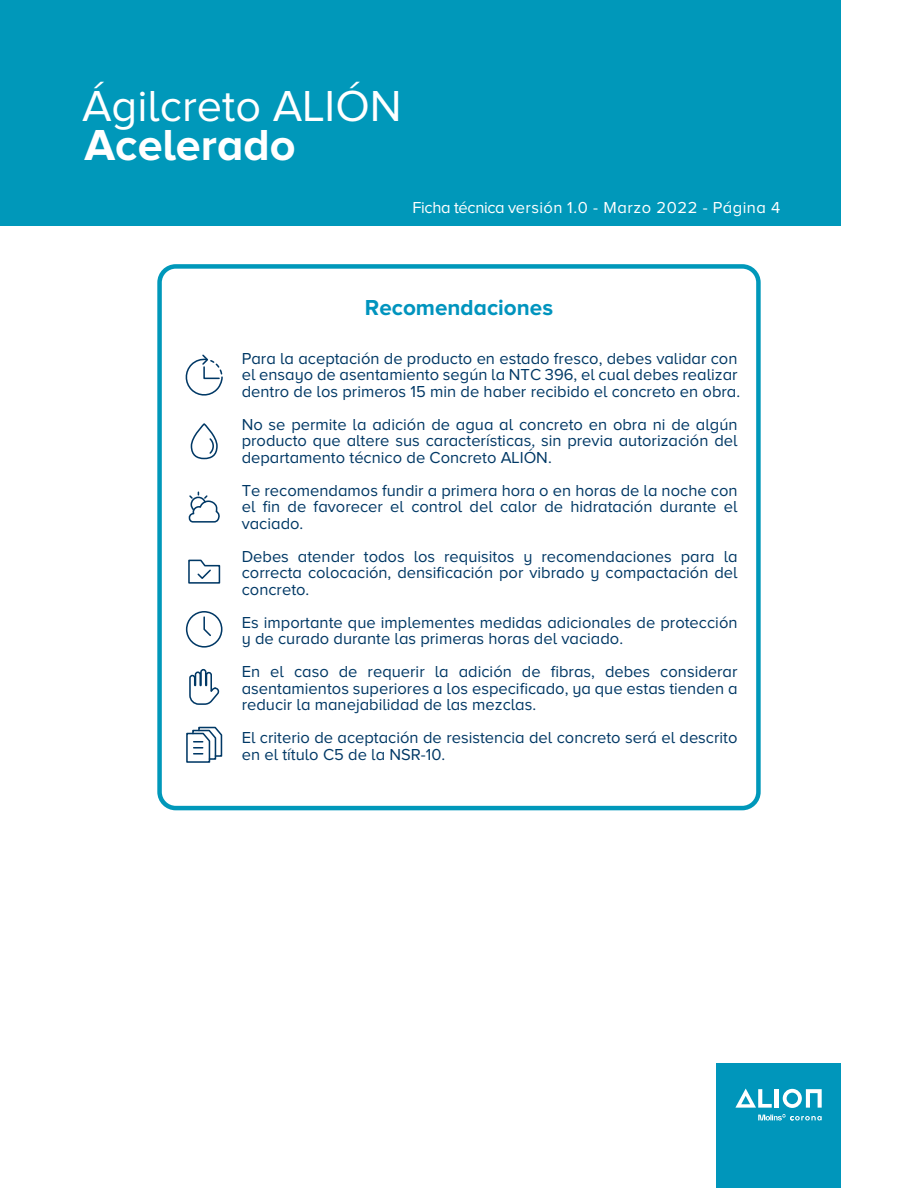
<style>
.page{position:relative;width:918px;height:1188px;background:#fff}
.page>*{position:absolute;margin:0;border:0;box-sizing:border-box;transform-origin:0 0}
.t1{font:45px "Proxima Nova A";color:#fff}
.t2{font:700 45px "Proxima Nova A";color:#fff}
.t3{font:700 22.5px "Proxima Nova A";color:#0094be}
.t4{font:16.5px/16.5px "Proxima Nova A";color:#003865;text-align:justify}
.t5{font:16.5px "Proxima Nova A";letter-spacing:.025em;color:#fff}
</style>
<div class="page">
<div style="left:157px;top:264px;width:604px;height:546px;border:4px solid #0098ba;border-radius:16px"></div>
<svg style="left:189px;top:668px;width:31px;height:37px"></svg>
<div style="left:0;top:0;width:841px;height:225px;background:#0098ba"></div>
<svg style="left:185px;top:354px;width:38px;height:42px"></svg>
<div style="left:191px;top:423px;width:27px;height:36px;border:2px solid #003865;border-radius:13px"></div>
<svg style="left:209px;top:437px;width:6px;height:18px"></svg>
<svg style="left:188px;top:492px;width:32px;height:31px"></svg>
<svg style="left:188px;top:559px;width:33px;height:25px"></svg>
<div style="left:186px;top:611px;width:37px;height:37px;border:2px solid #003865;border-radius:50%"></div>
<svg style="left:203px;top:616px;width:8px;height:21px"></svg>
<svg style="left:186px;top:726px;width:37px;height:37px"></svg>
<div style="left:716px;top:1063px;width:125px;height:125px;background:#0096bb"></div>
<hr style="left:775px;top:1089px;width:4px;height:19px;background:#fff">
<svg style="left:735px;top:1089px;width:37px;height:19px"></svg>
<svg style="left:783px;top:1089px;width:39px;height:19px"></svg>
<svg style="left:758px;top:1114px;width:64px;height:7px"></svg>
<h1 class="t1" style="left:82px;top:81px;width:321px">Ágilcreto ALIÓN</h1>
<h1 class="t2" style="left:84px;top:119px;width:213px">Acelerado</h1>
<p class="t5" style="left:413px;top:198px;width:369px">Ficha técnica versión 1.0 - Marzo 2022 - Página 4</p>
<h2 class="t3" style="left:365px;top:294px;width:190px">Recomendaciones</h2>
<p class="t4" style="left:242px;top:350px;width:500px;text-align:left">Para la aceptación de producto en estado fresco, debes validar con el ensayo de asentamiento según la NTC 396, el cual debes realizar dentro de los primeros 15 min de haber recibido el concreto en obra.</p>
<p class="t4" style="left:242px;top:416px;width:497px">No se permite la adición de agua al concreto en obra ni de algún producto que altere sus características, sin previa autorización del departamento técnico de Concreto ALIÓN.</p>
<p class="t4" style="left:242px;top:482px;width:497px">Te recomendamos fundir a primera hora o en horas de la noche con el fin de favorecer el control del calor de hidratación durante el vaciado.</p>
<p class="t4" style="left:242px;top:548px;width:497px">Debes atender todos los requisitos y recomendaciones para la correcta colocación, densificación por vibrado y compactación del concreto.</p>
<p class="t4" style="left:242px;top:614px;width:497px">Es importante que implementes medidas adicionales de protección y de curado durante las primeras horas del vaciado.</p>
<p class="t4" style="left:242px;top:663px;width:497px">En el caso de requerir la adición de fibras, debes considerar asentamientos superiores a los especificado, ya que estas tienden a reducir la manejabilidad de las mezclas.</p>
<p class="t4" style="left:242px;top:729px;width:497px">El criterio de aceptación de resistencia del concreto será el descrito en el título C5 de la NSR-10.</p>
</div>
